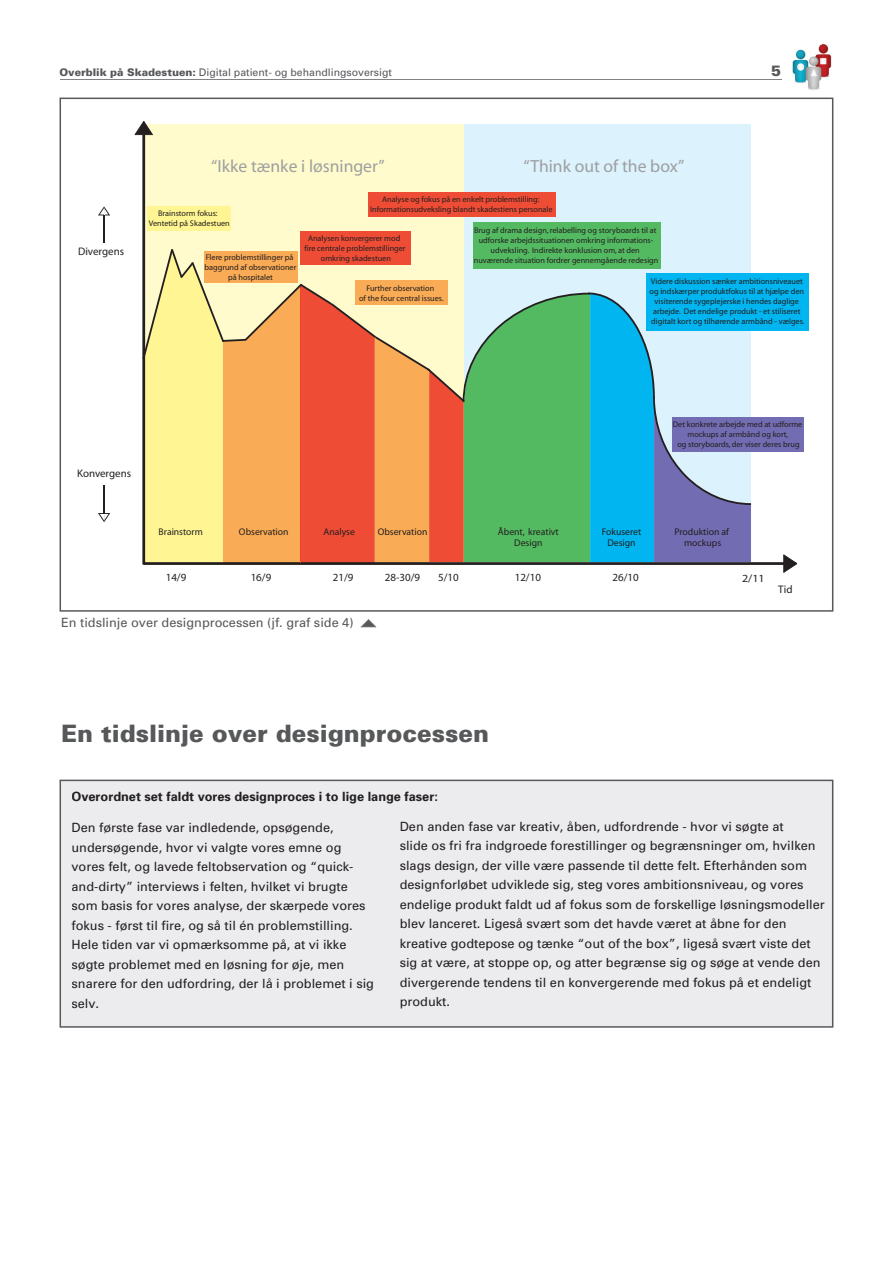
<style>
.page{position:relative;width:893px;height:1263px;background:#fff}
.page>*{position:absolute;margin:0;border:0;box-sizing:border-box;transform-origin:0 0}
.t1{font:900 24px "Univers";color:#57585a}
.t2{font:17.55px "Myriad";color:#9d9fa2}
.t3{font:900 15px "Univers";color:#57585a}
.t4{font:12.75px/19.5px "Univers";color:#231f20}
.t5{font:700 12.75px "Univers";color:#231f20}
.t6{font:12.75px "Univers";color:#57585a}
.t7{font:10.95px "Myriad";color:#231f20}
.t8{font:10.95px "Myriad";color:#231f20;scale:1.09 1}
.t9{font:10.5px "Univers";color:#57585a}
.t10{font:9.75px/11.7px "Myriad";color:#231f20;text-align:center}
.t11{font:8.25px/9.9px "Myriad";color:#231f20;text-align:center}
.s1{font-weight:900}
</style>
<div class="page">
<img style="left:786px;top:45px;width:48px;height:53px">
<hr style="left:60px;top:79px;width:722px;height:1px;background:#808285">
<div style="left:60px;top:780px;width:773px;height:248px;background:#ececee"></div>
<div style="left:73px;top:823px;width:261px;height:12px;background:#ececee"></div>
<div style="left:73px;top:843px;width:268px;height:11px;background:#ececee"></div>
<div style="left:72px;top:862px;width:281px;height:12px;background:#ececee"></div>
<div style="left:72px;top:881px;width:276px;height:12px;background:#ececee"></div>
<div style="left:72px;top:901px;width:294px;height:12px;background:#ececee"></div>
<div style="left:72px;top:920px;width:281px;height:12px;background:#ececee"></div>
<div style="left:73px;top:940px;width:273px;height:12px;background:#ececee"></div>
<div style="left:72px;top:959px;width:272px;height:12px;background:#ececee"></div>
<div style="left:72px;top:979px;width:302px;height:12px;background:#ececee"></div>
<div style="left:72px;top:999px;width:26px;height:9px;background:#ececee"></div>
<div style="left:401px;top:821px;width:383px;height:12px;background:#ececee"></div>
<div style="left:400px;top:841px;width:416px;height:12px;background:#ececee"></div>
<div style="left:400px;top:860px;width:407px;height:12px;background:#ececee"></div>
<div style="left:400px;top:880px;width:404px;height:12px;background:#ececee"></div>
<div style="left:400px;top:899px;width:425px;height:12px;background:#ececee"></div>
<div style="left:401px;top:919px;width:386px;height:12px;background:#ececee"></div>
<div style="left:401px;top:938px;width:410px;height:12px;background:#ececee"></div>
<div style="left:400px;top:958px;width:421px;height:12px;background:#ececee"></div>
<div style="left:400px;top:977px;width:411px;height:12px;background:#ececee"></div>
<div style="left:401px;top:997px;width:48px;height:12px;background:#ececee"></div>
<svg style="left:361px;top:619px;width:15px;height:8px"></svg>
<svg style="left:60px;top:98px;width:773px;height:514px"></svg>
<div style="left:72px;top:792px;width:366px;height:11px;background:#ececee"></div>
<p class="t9" style="left:60px;top:66px;width:334px"><span class="s1">Overblik på Skadestuen:</span> Digital patient- og behandlingsoversigt</p>
<p class="t3" style="left:771px;top:61px;width:12px">5</p>
<p class="t7" style="left:78px;top:246px;width:48px">Divergens</p>
<h2 class="t2" style="left:211px;top:158px;width:175px">“Ikke tænke i løsninger”</h2>
<h2 class="t2" style="left:523px;top:158px;width:162px">“Think out of the box”</h2>
<p class="t11" style="left:149px;top:209px;width:83px">Brainstorm fokus:<br>Ventetid på Skadestuen</p>
<p class="t11" style="left:205px;top:252px;width:93px">Flere problemstillinger på baggrund af observationer på hospitalet</p>
<p class="t11" style="left:370px;top:195px;width:184px">Analyse og fokus på en enkelt problemstilling:<br>Informationsudveksling blandt skadestiens personale</p>
<p class="t11" style="left:474px;top:226px;width:186px">Brug af drama design, relabelling og storyboards til at udforske arbejdssituationen omkring informations&shy;udveksling. Indirekte konklusion om, at den nuværende situation fordrer gennemgående redesign</p>
<p class="t11" style="left:649px;top:277px;width:157px">Videre diskussion sænker ambitionsniveauet og indskærper produktfokus til at hjælpe den visiterende sygeplejerske i hendes daglige arbejde. Det endelige produkt - et stiliseret digitalt kort og tilhørende armbånd - vælges.</p>
<p class="t11" style="left:304px;top:234px;width:103px">Analysen konvergerer mod fire centrale problemstillinger omkring skadestuen</p>
<p class="t11" style="left:359px;top:283px;width:86px">Further observation<br>of the four central issues.</p>
<p class="t7" style="left:77px;top:468px;width:55px">Konvergens</p>
<p class="t11" style="left:673px;top:420px;width:131px">Det konkrete arbejde med at udforme mockups af armbånd og kort,<br>og storyboards, der viser deres brug</p>
<p class="t10" style="left:159px;top:526px;width:46px">Brainstorm</p>
<p class="t10" style="left:239px;top:526px;width:51px">Observation</p>
<p class="t10" style="left:324px;top:526px;width:33px">Analyse</p>
<p class="t10" style="left:378px;top:526px;width:51px">Observation</p>
<p class="t10" style="left:498px;top:526px;width:62px">Åbent, kreativt<br>Design</p>
<p class="t10" style="left:602px;top:526px;width:41px">Fokuseret<br>Design</p>
<p class="t10" style="left:674px;top:526px;width:56px">Produktion af mockups</p>
<p class="t7" style="left:166px;top:572px;width:22px">14/9</p>
<p class="t7" style="left:251px;top:572px;width:22px">16/9</p>
<p class="t7" style="left:333px;top:572px;width:22px">21/9</p>
<p class="t7" style="left:385px;top:572px;width:37px">28-30/9</p>
<p class="t7" style="left:438px;top:572px;width:22px">5/10</p>
<p class="t7" style="left:515px;top:572px;width:28px">12/10</p>
<p class="t7" style="left:612px;top:572px;width:28px">26/10</p>
<p class="t8" style="left:742px;top:573px;width:22px">2/11</p>
<p class="t7" style="left:778px;top:584px;width:16px">Tid</p>
<p class="t6" style="left:61px;top:615px;width:294px">En tidslinje over designprocessen (jf. graf side 4)</p>
<h1 class="t1" style="left:61px;top:718px;width:430px">En tidslinje over designprocessen</h1>
<p class="t5" style="left:72px;top:789px;width:368px">Overordnet set faldt vores designproces i to lige lange faser:</p>
<p class="t4" style="left:72px;top:818px;width:304px">Den første fase var indledende, opsøgende, undersøgende, hvor vi valgte vores emne og vores felt, og lavede feltobservation og “quick&shy;and-dirty” interviews i felten, hvilket vi brugte som basis for vores analyse, der skærpede vores fokus - først til fire, og så til én problemstilling.<br>Hele tiden var vi opmærksomme på, at vi ikke søgte problemet med en løsning for øje, men snarere for den udfordring, der lå i problemet i sig selv.</p>
<p class="t4" style="left:400px;top:817px;width:427px">Den anden fase var kreativ, åben, udfordrende - hvor vi søgte at<br>slide os fri fra indgroede forestillinger og begrænsninger om, hvilken slags design, der ville være passende til dette felt. Efterhånden som designforløbet udviklede sig, steg vores ambitionsniveau, og vores endelige produkt faldt ud af fokus som de forskellige løsningsmodeller blev lanceret. Ligeså svært som det havde været at åbne for den kreative godtepose og tænke “out of the box”, ligeså svært viste det sig at være, at stoppe op, og atter begrænse sig og søge at vende den divergerende tendens til en konvergerende med fokus på et endeligt produkt.</p>
</div>
